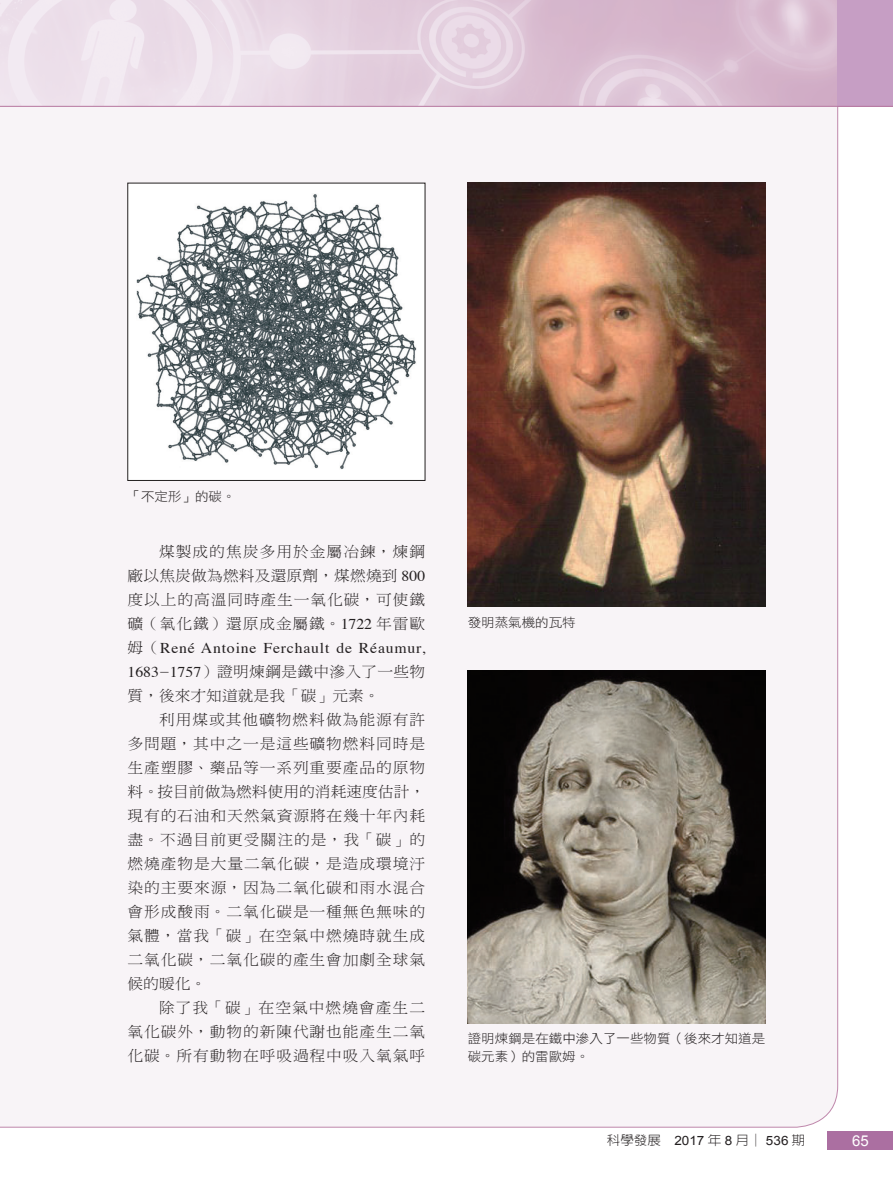
<style>
.page{position:relative;width:893px;height:1191px;background:#fff}
.page>*{position:absolute;margin:0;border:0;box-sizing:border-box;transform-origin:0 0}
.A_內文{font:15px/24px "DF Ming Std W3";letter-spacing:.055em;color:#231f20;text-align:justify;scale:1.05 1}
.t1{font:15px "Arial";color:#fff}
.圖說{font:12.9px/18px "DF Hei Std W3";color:#231f20;scale:1.05 1}
.t2{font:300 12.9px "AR New Hei B5";color:#231f20;scale:1.05 1}
.s1{font-family:"Times"}
.s2{font-family:"Hira Min Pro W3"}
.s3{font-family:"Arial";font-weight:400}
</style>
<div class="page">
<img style="left:0;top:0;width:838px;height:106px">
<div style="left:838px;top:0;width:55px;height:106px;background:#c69ec4"></div>
<div style="left:0;top:107px;width:838px;height:1021px;background:#f8f4f7"></div>
<hr style="left:0;top:106px;width:893px;height:1px;background:#b6769f">
<div style="left:828px;top:1131px;width:65px;height:18px;background:#ab6fa1"></div>
<div style="left:128px;top:183px;width:297px;height:297px;background:#fff"></div>
<img style="left:136px;top:194px;width:281px;height:276px">
<img style="left:468px;top:183px;width:297px;height:424px">
<img style="left:468px;top:670px;width:297px;height:353px">
<p class="圖說" style="left:128px;top:487px;width:104px">「不定形」的碳。</p>
<p class="A_內文" style="left:128px;top:539px;width:285px;text-indent:31px">煤製成的焦炭多用於金屬冶鍊，煉鋼廠以焦炭做為燃料及還原劑，煤燃燒到 <span class="s1">800</span>度以上的高溫同時產生一氧化碳，可使鐵礦（氧化鐵）還原成金屬鐵。<span class="s1">1722</span> 年雷歐姆（<span class="s1">René Antoine Ferchault de Réaumur, 1683</span><span class="s2">−</span><span class="s1">1757</span>）證明煉鋼是鐵中滲入了一些物質，後來才知道就是我「碳」元素。</p>
<p class="A_內文" style="left:128px;top:707px;width:285px;text-indent:31px">利用煤或其他礦物燃料做為能源有許多問題，其中之一是這些礦物燃料同時是生產塑膠、藥品等一系列重要產品的原物料。按目前做為燃料使用的消耗速度估計，現有的石油和天然氣資源將在幾十年內耗盡。不過目前更受關注的是，我「碳」的燃燒產物是大量二氧化碳，是造成環境汙染的主要來源，因為二氧化碳和雨水混合會形成酸雨。二氧化碳是一種無色無味的氣體，當我「碳」在空氣中燃燒時就生成二氧化碳，二氧化碳的產生會加劇全球氣候的暖化。</p>
<p class="A_內文" style="left:128px;top:995px;width:285px;text-indent:31px">除了我「碳」在空氣中燃燒會產生二氧化碳外，動物的新陳代謝也能產生二氧化碳。所有動物在呼吸過程中吸入氧氣呼</p>
<p class="圖說" style="left:468px;top:613px;width:104px">發明蒸氣機的瓦特</p>
<p class="圖說" style="left:468px;top:1029px;width:285px">證明煉鋼是在鐵中滲入了一些物質（後來才知道是碳元素）的雷歐姆。</p>
<p class="t2" style="left:607px;top:1134px;width:190px">科學發展 <span class="s3">2017</span> 年 <span class="s3">8</span> 月│ <span class="s3">536</span> 期</p>
<p class="t1" style="left:852px;top:1131px;width:18px">65</p>
</div>
